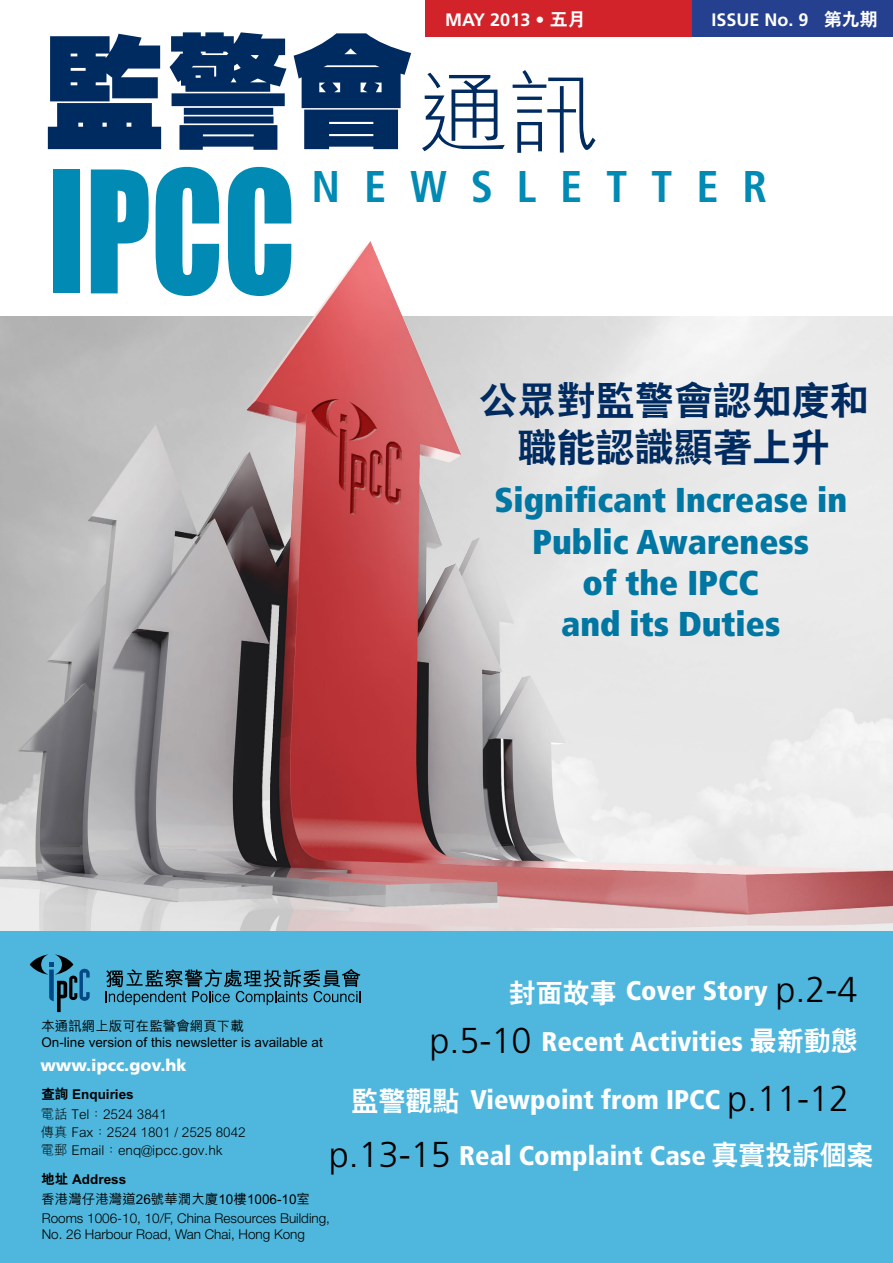
<style>
.page{position:relative;width:893px;height:1263px;background:#fff}
.page>*{position:absolute;margin:0;border:0;box-sizing:border-box;transform-origin:0 0}
.t1{font:156.75px "Impact";color:#008ab4;scale:.83 1}
.t2{font:800 123.9px "C Hei HK";color:#002b60}
.t3{font:300 90.3px "M Hei HK";color:#002b60}
.t4{font:700 condensed 44.4px "Frutiger";letter-spacing:.535em;color:#008ab4}
.t5{font:800 39px/46.8px "C Hei 2 HK";color:#002b60;text-align:center}
.t6{font:900 condensed 34.5px/41.4px "Frutiger";color:#0076a3;text-align:center}
.t7{font:900 condensed 27px "Frutiger";color:#fff}
.t8{font:700 18px "Frutiger";color:#fff}
.t9{font:900 16.5px "Frutiger";color:#fff}
.t10{font:300 13.5px/19px "Helvetica Neue";color:#000}
.t11{font:300 13.5px/18.5px "M Hei HK";color:#000}
.t12{font:500 13.5px/16.2px "M Hei HK";color:#000}
.s1{font-family:"C Hei 2 HK";font-weight:800}
.s2{font-family:"C Hei 2 HK";font-weight:800;font-stretch:normal}
.s3{font-weight:300;font-stretch:normal;font-size:36px;color:#000}
.s4{font-family:"M Hei HK";font-weight:500}
</style>
<div class="page">
<div style="left:425px;top:0;width:467px;height:36px;background:#d2232a"></div>
<div style="left:692px;top:0;width:201px;height:36px;background:#25408f"></div>
<img style="left:0;top:317px;width:893px;height:644px">
<img style="left:227px;top:241px;width:239px;height:667px">
<div style="left:1px;top:931px;width:892px;height:332px;background:#4fb7dd"></div>
<svg style="left:106px;top:969px;width:255px;height:36px"></svg>
<svg style="left:30px;top:954px;width:60px;height:58px"></svg>
<h1 class="t2" style="left:43px;top:10px;width:373px">監警會</h1>
<h1 class="t8" style="left:445px;top:9px;width:142px">MAY 2013 • <span class="s1">五月</span></h1>
<h1 class="t8" style="left:711px;top:9px;width:168px">ISSUE No. 9 <span class="s1">第九期</span></h1>
<h1 class="t3" style="left:418px;top:48px;width:182px">通訊</h1>
<h1 class="t1" style="left:48px;top:110px;width:300px">IPCC</h1>
<h1 class="t4" style="left:312px;top:161px;width:457px">NEWSLETTER</h1>
<p class="t5" style="left:479px;top:377px;width:391px">公眾對監警會認知度和職能認識顯著上升</p>
<p class="t6" style="left:494px;top:479px;width:354px">Significant Increase in<br>Public Awareness<br>of the IPCC<br>and its Duties</p>
<p class="t7" style="left:509px;top:975px;width:350px"><span class="s2">封面故事</span> Cover Story <span class="s3">p.2-4</span></p>
<p class="t7" style="left:430px;top:1026px;width:430px"><span class="s3">p.5-10</span> Recent Activities <span class="s2">最新動態</span></p>
<p class="t7" style="left:351px;top:1083px;width:499px"><span class="s2">監警觀點</span> Viewpoint from IPCC <span class="s3">p.11-12</span></p>
<p class="t7" style="left:329px;top:1139px;width:546px"><span class="s3">p.13-15</span> Real Complaint Case <span class="s2">真實投訴個案</span></p>
<p class="t12" style="left:41px;top:1017px;width:283px">本通訊網上版可在監警會網頁下載<br>On-line version of this newsletter is available at</p>
<p class="t9" style="left:40px;top:1055px;width:148px">www.ipcc.gov.hk</p>
<p class="t11" style="left:41px;top:1085px;width:206px"><span class="s1">查詢 Enquiries<br></span>電話 Tel：2524 3841<br>傳真 Fax：2524 1801 / 2525 8042電郵 Email：enq@ipcc.gov.hk</p>
<p class="t10" style="left:41px;top:1170px;width:290px"><span class="s1">地址 Address<br></span><span class="s4">香港灣仔港灣道26號華潤大廈10樓1006-10室<br></span>Rooms 1006-10, 10/F, China Resources Building,</p>
<p class="t10" style="left:42px;top:1224px;width:265px">No. 26 Harbour Road, Wan Chai, Hong Kong</p>
</div>
